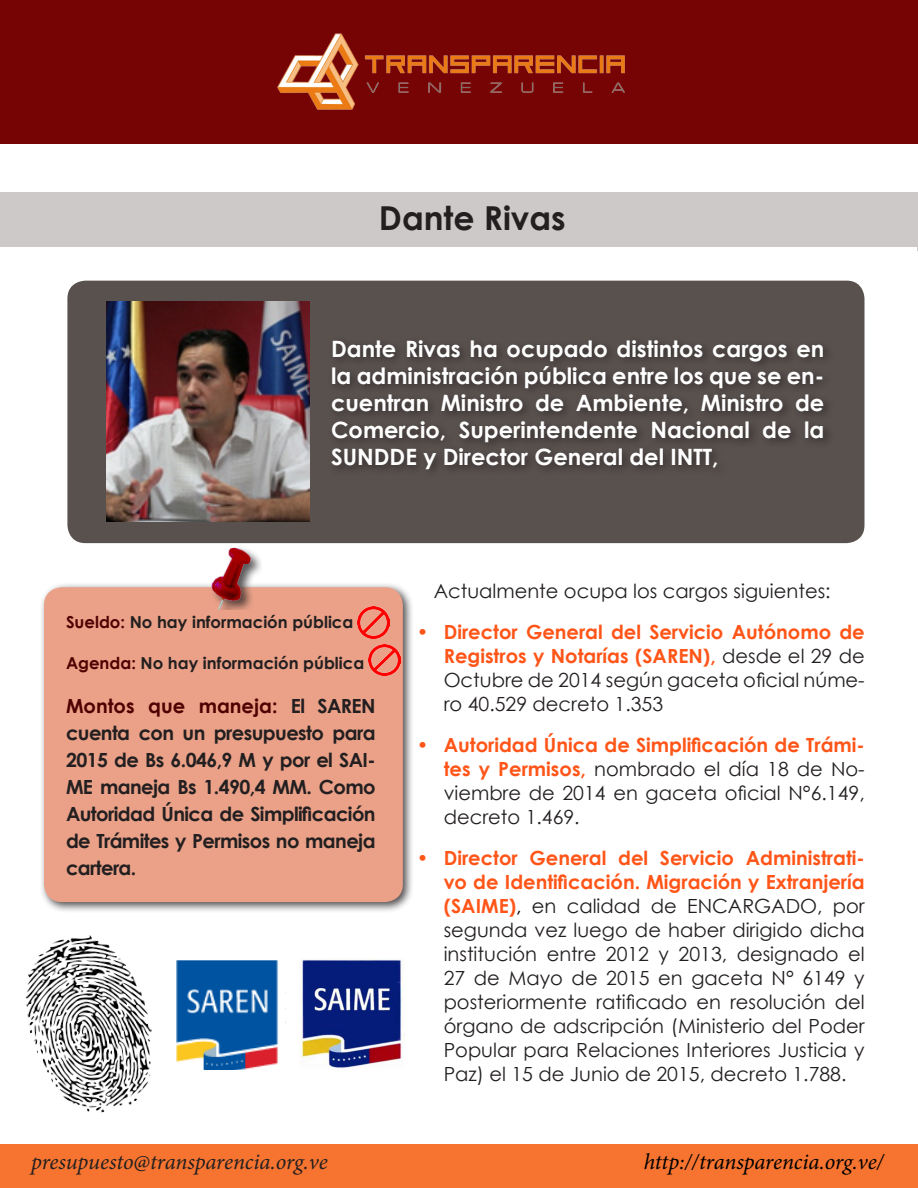
<style>
.page{position:relative;width:918px;height:1188px;background:#fff}
.page>*{position:absolute;margin:0;border:0;box-sizing:border-box;transform-origin:0 0}
.t1{font:700 33px "Century Gothic";color:#231f20}
.t2{font:700 22.5px/27px "Century Gothic";color:#fff;text-align:justify}
.t3{font:italic 22.5px "Minion Pro";letter-spacing:-.01em;color:#231f20}
.t4{font:italic 22.5px "Minion Pro";letter-spacing:-.005em;color:#000}
.t5{font:19.5px/24px "Century Gothic";color:#231f20;text-align:justify}
.t6{font:700 19.5px/27px "Century Gothic";letter-spacing:-.03em;color:#231f20;text-align:justify}
.t7{font:700 16.5px "Century Gothic";color:#231f20}
.s1{color:#4f0000}
.s2{font-weight:700;color:#ff5518}
.s3{color:#000}
</style>
<div class="page">
<img style="left:177px;top:960px;width:101px;height:109px">
<div style="left:0;top:1145px;width:918px;height:43px;background:#f67430"></div>
<div style="left:1px;top:0;width:917px;height:144px;background:#770405"></div>
<img style="left:277px;top:33px;width:348px;height:77px">
<div style="left:0;top:192px;width:918px;height:55px;background:#cdc9c8"></div>
<div style="left:67px;top:281px;width:798px;height:262px;background:#59514e;border-radius:18px"></div>
<div style="left:327px;top:336px;width:507px;height:144px;background:#231f20;opacity:.75"></div>
<img style="left:107px;top:302px;width:203px;height:220px">
<img style="left:25px;top:935px;width:127px;height:178px">
<div style="left:39px;top:582px;width:375px;height:331px;background:#231f20;opacity:.8"></div>
<div style="left:44px;top:587px;width:359px;height:315px;background:#eaa188;border-radius:18px"></div>
<img style="left:358px;top:606px;width:31px;height:32px">
<img style="left:369px;top:644px;width:32px;height:32px">
<img style="left:201px;top:543px;width:61px;height:66px">
<hr style="left:917px;top:196px;width:1px;height:55px;background:#cdc9c8">
<img style="left:301px;top:959px;width:104px;height:109px">
<p class="t1" style="left:379px;top:193px;width:188px">Dante Rivas</p>
<p class="t2" style="left:331px;top:334px;width:495px">Dante Rivas ha ocupado distintos cargos en la administración pública entre los que se en&shy;cuentran Ministro de Ambiente, Ministro de Comercio, Superintendente Nacional de la SUNDDE y Director General del INTT,</p>
<p class="t7" style="left:66px;top:610px;width:289px"><span class="s1">Sueldo:</span> No hay información pública</p>
<p class="t7" style="left:66px;top:651px;width:300px"><span class="s1">Agenda:</span> No hay información pública</p>
<p class="t6" style="left:66px;top:692px;width:311px"><span class="s1">Montos que maneja:</span> El SAREN cuenta con un presupuesto para 2015 de Bs 6.046,9 M y por el SAI-ME maneja Bs 1.490,4 MM. Como Autoridad Única de Simplificación de Trámites y Permisos no maneja cartera.</p>
<p class="t3" style="left:31px;top:1146px;width:298px">presupuesto@transparencia.org.ve</p>
<p class="t5" style="left:434px;top:578px;width:399px">Actualmente ocupa los cargos siguientes:</p>
<p class="t5" style="left:444px;top:620px;width:423px;text-indent:-27px"><span class="s2">• Director General del Servicio Autónomo de Registros y Notarías (SAREN),</span> desde el 29 de Octubre de 2014 según gaceta oficial núme&shy;ro 40.529 decreto 1.353</p>
<p class="t5" style="left:444px;top:733px;width:423px;text-indent:-27px"><span class="s2">• Autoridad Única de Simplificación de Trámi&shy;tes y Permisos,</span> nombrado el día 18 de No&shy;viembre de 2014 en gaceta oficial N°6.149, decreto 1.469.</p>
<p class="t5" style="left:444px;top:846px;width:423px;text-indent:-27px"><span class="s2">• Director General del Servicio Administrati&shy;vo de Identificación. Migración y Extranjería (SAIME)</span><span class="s3">,</span> en calidad de ENCARGADO, por segunda vez luego de haber dirigido dicha institución entre 2012 y 2013, designado el 27 de Mayo de 2015 en gaceta N° 6149 y posteriormente ratificado en resolución del órgano de adscripción (Ministerio del Poder Popular para Relaciones Interiores Justicia y Paz) el 15 de Junio de 2015, decreto 1.788.</p>
<p class="t4" style="left:644px;top:1146px;width:242px">http://transparencia.org.ve/</p>
</div>
